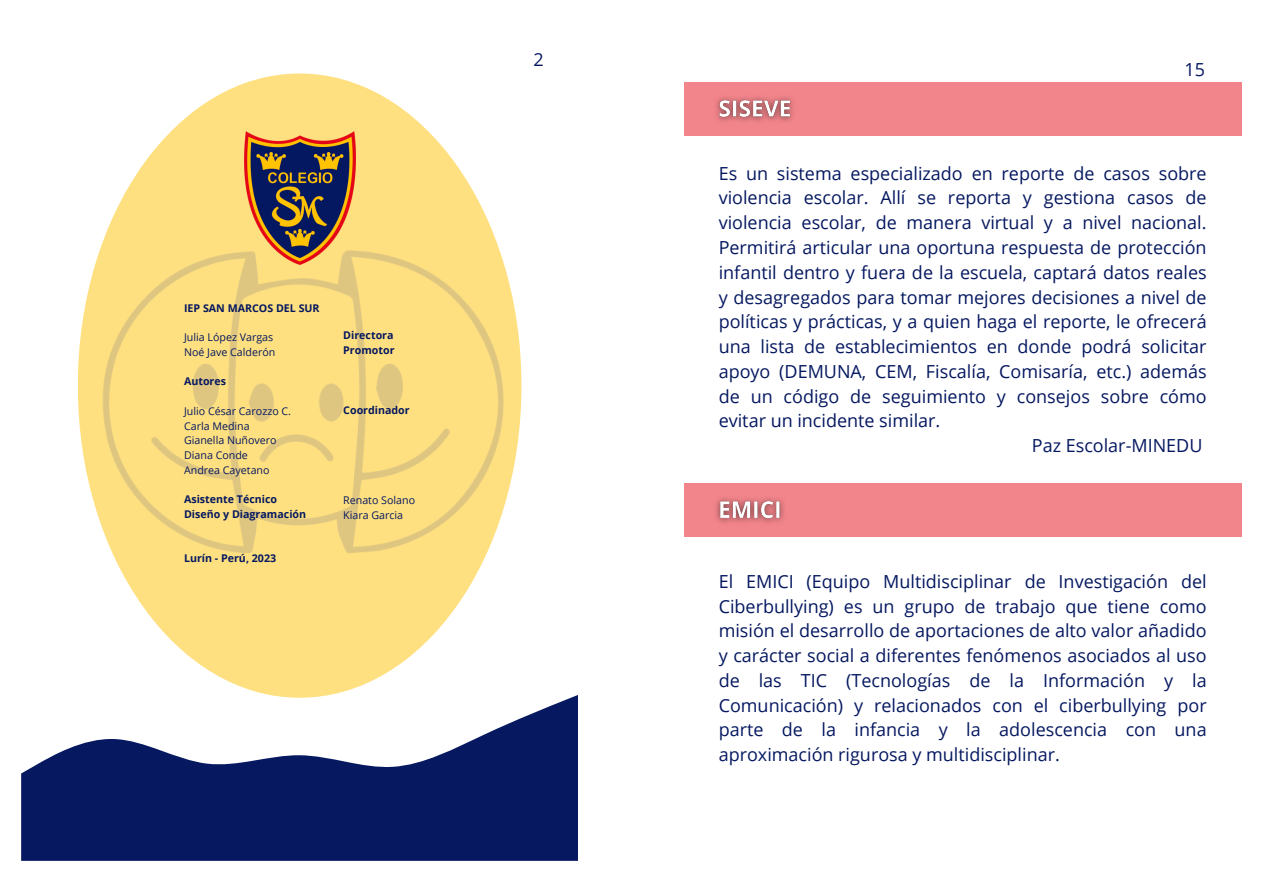
<style>
.page{position:relative;width:1263px;height:894px;background:#fff}
.page>*{position:absolute;margin:0;border:0;box-sizing:border-box;transform-origin:0 0}
.t1{font:18px/24.8px "Open Sans";color:#051860;text-align:justify}
.t2{font:10.65px "Open Sans";color:#051860}
.t3{font:700 10.65px "Open Sans";color:#051860}
</style>
<div class="page">
<div style="left:78px;top:73px;width:443px;height:624px;background:#ffe080;border-radius:50%"></div>
<svg style="left:21px;top:694px;width:557px;height:166px;fill:#051860"></svg>
<img style="left:244px;top:131px;width:111px;height:106px">
<img style="left:101px;top:237px;width:407px;height:341px">
<div style="left:684px;top:82px;width:557px;height:53px;background:#f2858b"></div>
<img style="left:716px;top:97px;width:77px;height:25px">
<div style="left:684px;top:483px;width:557px;height:53px;background:#f2858b"></div>
<img style="left:716px;top:498px;width:68px;height:25px">
<p class="t3" style="left:184px;top:300px;width:137px">IEP SAN MARCOS DEL SUR</p>
<p class="t2" style="left:184px;top:330px;width:91px">Julia López Vargas</p>
<p class="t2" style="left:184px;top:344px;width:93px">Noé Jave Calderón</p>
<p class="t3" style="left:184px;top:374px;width:44px">Autores</p>
<p class="t2" style="left:184px;top:403px;width:109px">Julio César Carozzo C.</p>
<p class="t2" style="left:184px;top:418px;width:67px">Carla Medina</p>
<p class="t2" style="left:184px;top:432px;width:94px">Gianella Nuñovero</p>
<p class="t2" style="left:184px;top:447px;width:65px">Diana Conde</p>
<p class="t2" style="left:184px;top:462px;width:87px">Andrea Cayetano</p>
<p class="t3" style="left:184px;top:491px;width:95px">Asistente Técnico</p>
<p class="t3" style="left:184px;top:506px;width:124px">Diseño y Diagramación</p>
<p class="t3" style="left:184px;top:550px;width:94px">Lurín - Perú, 2023</p>
<p class="t3" style="left:343px;top:328px;width:52px">Directora</p>
<p class="t3" style="left:343px;top:343px;width:53px">Promotor</p>
<p class="t3" style="left:343px;top:402px;width:68px">Coordinador</p>
<p class="t2" style="left:343px;top:492px;width:73px">Renato Solano</p>
<p class="t2" style="left:343px;top:507px;width:61px">Kiara Garcia</p>
<p class="t1" style="left:533px;top:46px;width:12px">2</p>
<p class="t1" style="left:1184px;top:57px;width:22px">15</p>
<p class="t1" style="left:719px;top:160px;width:489px">Es un sistema especializado en reporte de casos sobre violencia escolar. Allí se reporta y gestiona casos de violencia escolar, de manera virtual y a nivel nacional.<br>Permitirá articular una oportuna respuesta de protección infantil dentro y fuera de la escuela, captará datos reales y desagregados para tomar mejores decisiones a nivel de políticas y prácticas, y a quien haga el reporte, le ofrecerá una lista de establecimientos en donde podrá solicitar apoyo (DEMUNA, CEM, Fiscalía, Comisaría, etc.) además de un código de seguimiento y consejos sobre cómo evitar un incidente similar.</p>
<p class="t1" style="left:1032px;top:432px;width:172px">Paz Escolar-MINEDU</p>
<p class="t1" style="left:719px;top:568px;width:489px">El EMICI (Equipo Multidisciplinar de Investigación del Ciberbullying) es un grupo de trabajo que tiene como misión el desarrollo de aportaciones de alto valor añadido y carácter social a diferentes fenómenos asociados al uso de las TIC (Tecnologías de la Información y la Comunicación) y relacionados con el ciberbullying por parte de la infancia y la adolescencia con una aproximación rigurosa y multidisciplinar.</p>
</div>
